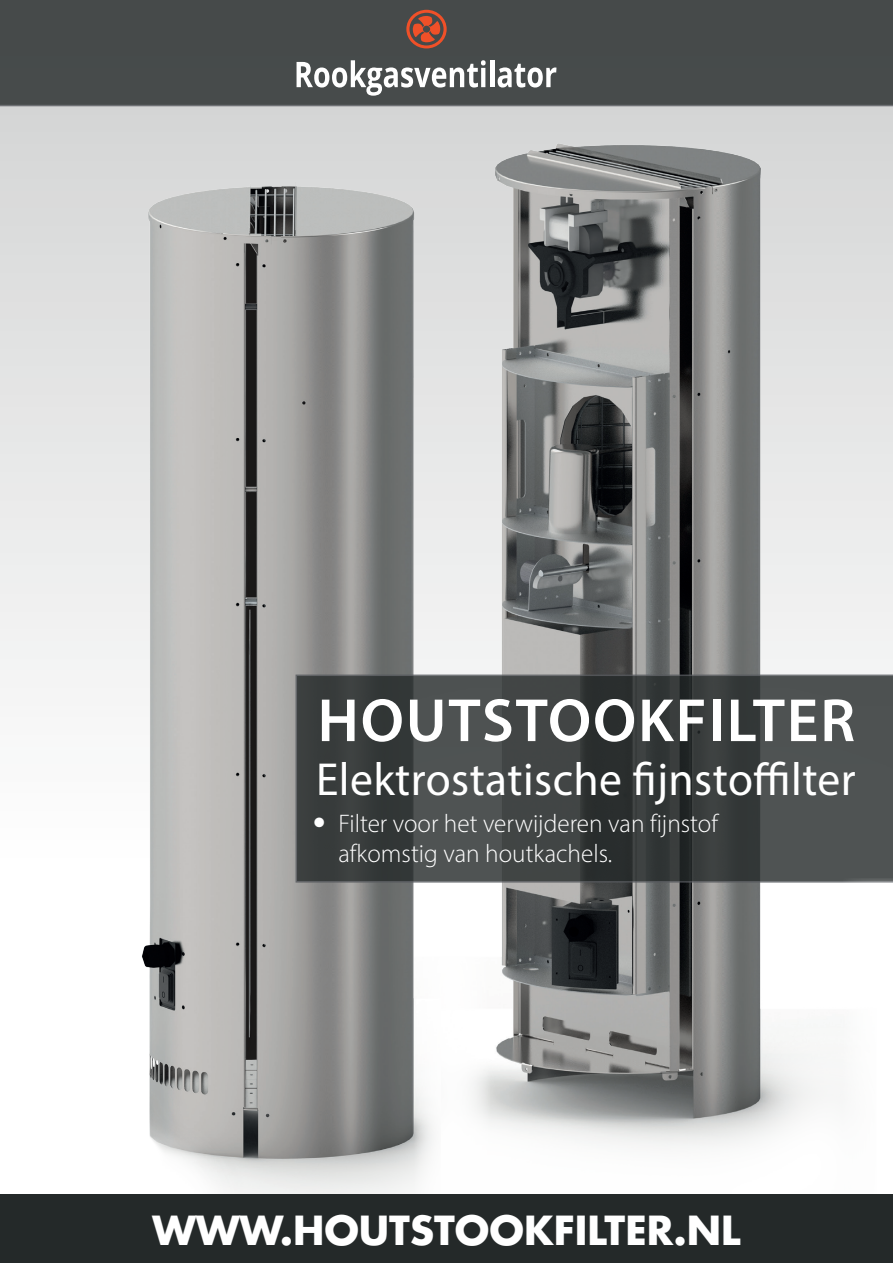
<style>
.page{position:relative;width:893px;height:1263px;background:#fff}
.page>*{position:absolute;margin:0;border:0;box-sizing:border-box;transform-origin:0 0}
.t1{font:600 61.5px "Myriad Pro";letter-spacing:.03em;color:#fff}
.t2{font:46.5px "Myriad Pro";letter-spacing:.01em;color:#fff}
.t3{font:700 39px "Futura LT";color:#fff}
.t4{font:300 25.5px/30px "Myriad Pro";color:#fff}
.s1{font-family:"Futura LT"}
</style>
<div class="page">
<img style="left:364px;top:106px;width:526px;height:915px">
<img style="left:0;top:132px;width:440px;height:889px">
<svg style="left:296px;top:674px;width:597px;height:208px;background:#404444"></svg>
<div style="left:415px;top:914px;width:75px;height:333px;background:#fff"></div>
<div style="left:843px;top:878px;width:50px;height:385px;background:#fff"></div>
<svg style="left:0;top:1021px;width:893px;height:174px"></svg>
<div style="left:0;top:0;width:893px;height:106px;background:#464a4a"></div>
<svg style="left:297px;top:60px;width:189px;height:36px"></svg>
<hr style="left:490px;top:60px;width:4px;height:27px;background:#fff">
<svg style="left:498px;top:64px;width:58px;height:24px"></svg>
<svg style="left:406px;top:10px;width:41px;height:38px;background:#964c39"></svg>
<div style="left:0;top:1195px;width:893px;height:68px;background:#242929"></div>
<h1 class="t1" style="left:317px;top:681px;width:539px">HOUTSTOOKFILTER</h1>
<h2 class="t2" style="left:316px;top:750px;width:541px">Elektrostatische fijnstoffilter</h2>
<p class="t4" style="left:338px;top:808px;width:381px;text-indent:-27px"><span class="s1">•</span> Filter voor het verwijderen van fijnstof afkomstig van houtkachels.</p>
<h3 class="t3" style="left:153px;top:1204px;width:589px">WWW.HOUTSTOOKFILTER.NL</h3>
</div>
